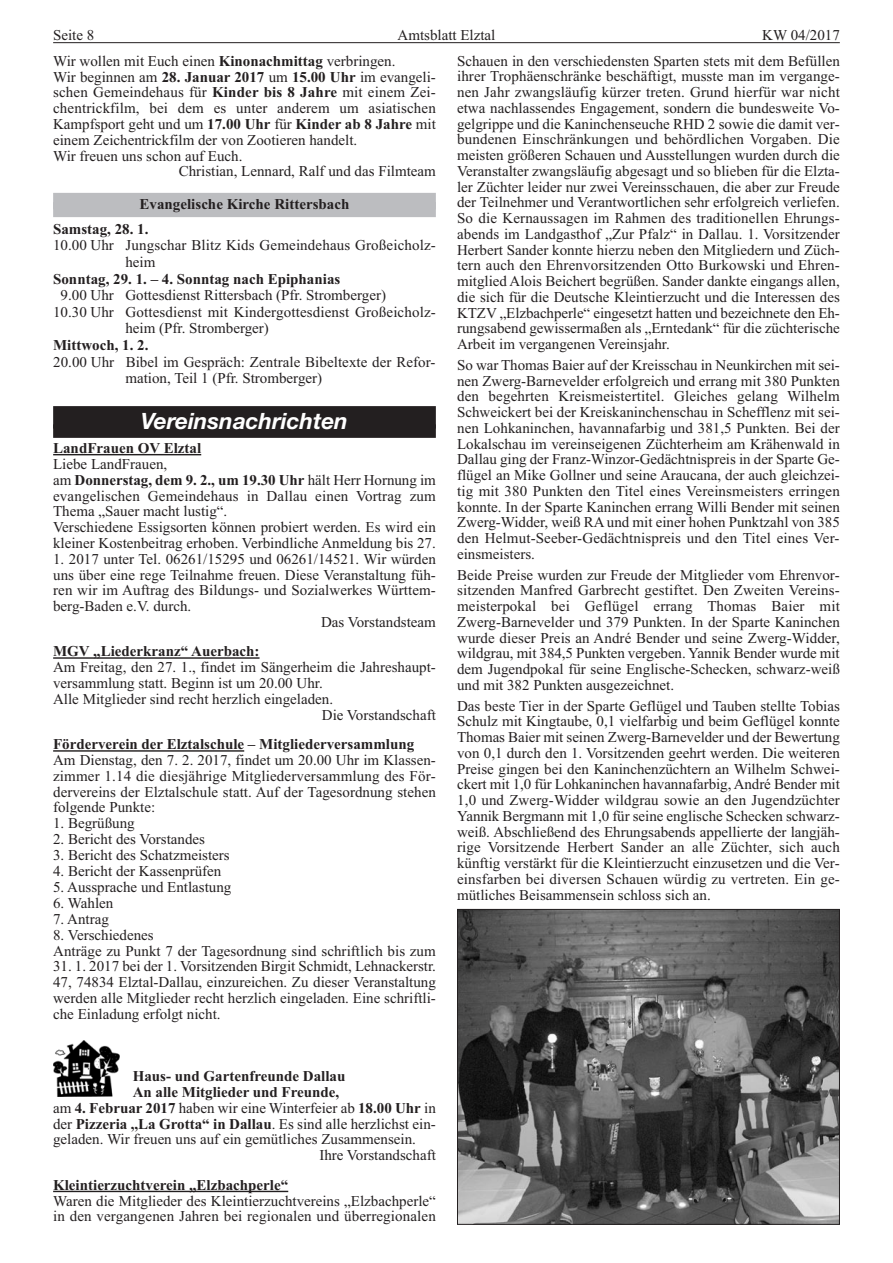
<style>
.page{position:relative;width:893px;height:1263px;background:#fff}
.page>*{position:absolute;margin:0;border:0;box-sizing:border-box;transform-origin:0 0}
.t1{font:italic 700 22.5px "Helvetica Neue";color:#fff}
.t2{font:15px/15.8px "Times";color:#231f20;text-align:justify}
.t3{font:700 15px/24.5px "Times";color:#231f20}
.s1{font-weight:700}
</style>
<div class="page">
<div style="left:53px;top:193px;width:383px;height:16px;background:#bcbdc0"></div>
<div style="left:53px;top:202px;width:383px;height:15px;background:#bcbdc0"></div>
<div style="left:53px;top:406px;width:383px;height:23px;background:#231f20"></div>
<div style="left:53px;top:424px;width:383px;height:14px;background:#231f20"></div>
<hr style="left:53px;top:454px;width:148px;height:1px;background:#231f20">
<hr style="left:53px;top:657px;width:207px;height:2px;background:#231f20">
<hr style="left:53px;top:750px;width:191px;height:2px;background:#231f20">
<hr style="left:53px;top:1191px;width:235px;height:1px;background:#231f20">
<img style="left:459px;top:911px;width:379px;height:312px">
<div style="left:457px;top:909px;width:383px;height:316px;border:1px solid #231f20"></div>
<img style="left:53px;top:1041px;width:66px;height:55px">
<hr style="left:53px;top:42px;width:787px;height:1px;background:#231f20">
<p class="t2" style="left:53px;top:29px;width:43px">Seite 8</p>
<p class="t2" style="left:398px;top:29px;width:99px">Amtsblatt Elztal</p>
<p class="t2" style="left:762px;top:29px;width:79px">KW 04/2017</p>
<p class="t2" style="left:53px;top:54px;width:344px">Wir wollen mit Euch einen <span class="s1">Kinonachmittag</span> verbringen.</p>
<p class="t2" style="left:53px;top:70px;width:384px">Wir beginnen am <span class="s1">28. Januar 2017</span> um <span class="s1">15.00 Uhr</span> im evangeli-</p>
<p class="t2" style="left:53px;top:86px;width:384px">schen Gemeindehaus für <span class="s1">Kinder bis 8 Jahre</span> mit einem Zei-</p>
<p class="t2" style="left:53px;top:102px;width:384px">chentrickfilm, bei dem es unter anderem um asiatischen</p>
<p class="t2" style="left:53px;top:117px;width:384px">Kampfsport geht und um <span class="s1">17.00 Uhr</span> für <span class="s1">Kinder ab 8 Jahre</span> mit</p>
<p class="t2" style="left:53px;top:133px;width:306px">einem Zeichentrickfilm der von Zootieren handelt.</p>
<p class="t2" style="left:53px;top:149px;width:191px">Wir freuen uns schon auf Euch.</p>
<p class="t2" style="left:179px;top:165px;width:259px">Christian, Lennard, Ralf und das Filmteam</p>
<p class="t3" style="left:53px;top:194px;width:298px;text-indent:86px">Evangelische Kirche Rittersbach<br>Samstag, 28. 1.</p>
<p class="t2" style="left:125px;top:239px;width:312px;line-height:16.5px;text-indent:-72px">10.00 Uhr Jungschar Blitz Kids Gemeindehaus Großeicholz&shy;heim</p>
<p class="t3" style="left:53px;top:268px;width:289px">Sonntag, 29. 1. – 4. Sonntag nach Epiphanias</p>
<p class="t2" style="left:61px;top:289px;width:327px">9.00 Uhr Gottesdienst Rittersbach (Pfr. Stromberger)</p>
<p class="t2" style="left:53px;top:305px;width:384px">10.30 Uhr Gottesdienst mit Kindergottesdienst Großeicholz-</p>
<p class="t2" style="left:125px;top:322px;width:145px">heim (Pfr. Stromberger)</p>
<p class="t3" style="left:53px;top:334px;width:97px">Mittwoch, 1. 2.</p>
<p class="t2" style="left:125px;top:355px;width:312px;line-height:16.5px;text-indent:-72px">20.00 Uhr Bibel im Gespräch: Zentrale Bibeltexte der Refor&shy;mation, Teil 1 (Pfr. Stromberger)</p>
<h1 class="t1" style="left:141px;top:412px;width:209px">Vereinsnachrichten</h1>
<p class="t3" style="left:53px;top:437px;width:150px">LandFrauen OV Elztal</p>
<p class="t2" style="left:53px;top:457px;width:384px;text-align:left">Liebe LandFrauen,<br>am <span class="s1">Donnerstag, dem 9. 2., um 19.30 Uhr</span> hält Herr Hornung im evangelischen Gemeindehaus in Dallau einen Vortrag zum Thema „Sauer macht lustig“.<br>Verschiedene Essigsorten können probiert werden. Es wird ein kleiner Kostenbeitrag erhoben. Verbindliche Anmeldung bis 27.</p>
<p class="t2" style="left:53px;top:552px;width:384px">1. 2017 unter Tel. 06261/15295 und 06261/14521. Wir würden</p>
<p class="t2" style="left:53px;top:568px;width:384px">uns über eine rege Teilnahme freuen. Diese Veranstaltung füh-</p>
<p class="t2" style="left:53px;top:584px;width:384px">ren wir im Auftrag des Bildungs- und Sozialwerkes Württem-</p>
<p class="t2" style="left:53px;top:600px;width:140px">berg-Baden e.V. durch.</p>
<p class="t2" style="left:321px;top:615px;width:116px">Das Vorstandsteam</p>
<p class="t3" style="left:53px;top:641px;width:208px">MGV „Liederkranz“ Auerbach:</p>
<p class="t2" style="left:53px;top:661px;width:384px">Am Freitag, den 27. 1., findet im Sängerheim die Jahreshaupt-</p>
<p class="t2" style="left:53px;top:676px;width:271px">versammlung statt. Beginn ist um 20.00 Uhr.</p>
<p class="t2" style="left:53px;top:692px;width:281px">Alle Mitglieder sind recht herzlich eingeladen.</p>
<p class="t2" style="left:322px;top:708px;width:116px">Die Vorstandschaft</p>
<p class="t3" style="left:53px;top:734px;width:363px">Förderverein der Elztalschule – Mitgliederversammlung</p>
<p class="t2" style="left:53px;top:754px;width:384px">Am Dienstag, den 7. 2. 2017, findet um 20.00 Uhr im Klassen&shy;zimmer 1.14 die diesjährige Mitgliederversammlung des För&shy;dervereins der Elztalschule statt. Auf der Tagesordnung stehen folgende Punkte:</p>
<p class="t2" style="left:53px;top:817px;width:83px">1. Begrüßung</p>
<p class="t2" style="left:53px;top:833px;width:153px">2. Bericht des Vorstandes</p>
<p class="t2" style="left:53px;top:849px;width:178px">3. Bericht des Schatzmeisters</p>
<p class="t2" style="left:53px;top:865px;width:170px">4. Bericht der Kassenprüfen</p>
<p class="t2" style="left:53px;top:880px;width:180px">5. Aussprache und Entlastung</p>
<p class="t2" style="left:53px;top:896px;width:62px">6. Wahlen</p>
<p class="t2" style="left:53px;top:912px;width:57px">7. Antrag</p>
<p class="t2" style="left:53px;top:928px;width:384px">8. Verschiedenes<br>Anträge zu Punkt 7 der Tagesordnung sind schriftlich bis zum</p>
<p class="t2" style="left:53px;top:960px;width:384px">31. 1. 2017 bei der 1. Vorsitzenden Birgit Schmidt, Lehnackerstr.<br>47, 74834 Elztal-Dallau, einzureichen. Zu dieser Veranstaltung werden alle Mitglieder recht herzlich eingeladen. Eine schriftli&shy;che Einladung erfolgt nicht.</p>
<p class="t3" style="left:133px;top:1065px;width:214px">Haus- und Gartenfreunde Dallau</p>
<p class="t3" style="left:133px;top:1081px;width:208px">An alle Mitglieder und Freunde,</p>
<p class="t2" style="left:53px;top:1101px;width:384px">am <span class="s1">4. Februar 2017</span> haben wir eine Winterfeier ab <span class="s1">18.00 Uhr</span> in</p>
<p class="t2" style="left:53px;top:1117px;width:384px">der <span class="s1">Pizzeria ,,La Grotta“ in Dallau</span>. Es sind alle herzlichst ein-</p>
<p class="t2" style="left:53px;top:1133px;width:364px">geladen. Wir freuen uns auf ein gemütliches Zusammensein.</p>
<p class="t2" style="left:319px;top:1149px;width:118px">Ihre Vorstandschaft</p>
<p class="t3" style="left:53px;top:1174px;width:237px">Kleintierzuchtverein „Elzbachperle“</p>
<p class="t2" style="left:53px;top:1194px;width:384px">Waren die Mitglieder des Kleintierzuchtvereins „Elzbachperle“ in den vergangenen Jahren bei regionalen und überregionalen</p>
<p class="t2" style="left:457px;top:54px;width:384px">Schauen in den verschiedensten Sparten stets mit dem Befüllen ihrer Trophäenschränke beschäftigt, musste man im vergange&shy;nen Jahr zwangsläufig kürzer treten. Grund hierfür war nicht etwa nachlassendes Engagement, sondern die bundesweite Vo&shy;gelgrippe und die Kaninchenseuche RHD 2 sowie die damit ver&shy;bundenen Einschränkungen und behördlichen Vorgaben. Die meisten größeren Schauen und Ausstellungen wurden durch die Veranstalter zwangsläufig abgesagt und so blieben für die Elzta&shy;ler Züchter leider nur zwei Vereinsschauen, die aber zur Freude der Teilnehmer und Verantwortlichen sehr erfolgreich verliefen.<br>So die Kernaussagen im Rahmen des traditionellen Ehrungs&shy;abends im Landgasthof „Zur Pfalz“ in Dallau. 1. Vorsitzender Herbert Sander konnte hierzu neben den Mitgliedern und Züch&shy;tern auch den Ehrenvorsitzenden Otto Burkowski und Ehren&shy;mitglied Alois Beichert begrüßen. Sander dankte eingangs allen, die sich für die Deutsche Kleintierzucht und die Interessen des KTZV „Elzbachperle“ eingesetzt hatten und bezeichnete den Eh&shy;rungsabend gewissermaßen als „Erntedank“ für die züchterische Arbeit im vergangenen Vereinsjahr.</p>
<p class="t2" style="left:457px;top:358px;width:384px">So war Thomas Baier auf der Kreisschau in Neunkirchen mit sei&shy;nen Zwerg-Barnevelder erfolgreich und errang mit 380 Punkten den begehrten Kreismeistertitel. Gleiches gelang Wilhelm Schweickert bei der Kreiskaninchenschau in Schefflenz mit sei&shy;nen Lohkaninchen, havannafarbig und 381,5 Punkten. Bei der Lokalschau im vereinseigenen Züchterheim am Krähenwald in Dallau ging der Franz-Winzor-Gedächtnispreis in der Sparte Ge&shy;flügel an Mike Gollner und seine Araucana, der auch gleichzei&shy;tig mit 380 Punkten den Titel eines Vereinsmeisters erringen konnte. In der Sparte Kaninchen errang Willi Bender mit seinen Zwerg-Widder, weiß RA und mit einer hohen Punktzahl von 385 den Helmut-Seeber-Gedächtnispreis und den Titel eines Ver&shy;einsmeisters.</p>
<p class="t2" style="left:457px;top:568px;width:384px">Beide Preise wurden zur Freude der Mitglieder vom Ehrenvor&shy;sitzenden Manfred Garbrecht gestiftet. Den Zweiten Vereins&shy;meisterpokal bei Geflügel errang Thomas Baier mit Zwerg-Barnevelder und 379 Punkten. In der Sparte Kaninchen wurde dieser Preis an André Bender und seine Zwerg-Widder, wildgrau, mit 384,5 Punkten vergeben. Yannik Bender wurde mit dem Jugendpokal für seine Englische-Schecken, schwarz-weiß und mit 382 Punkten ausgezeichnet.</p>
<p class="t2" style="left:457px;top:699px;width:384px">Das beste Tier in der Sparte Geflügel und Tauben stellte Tobias Schulz mit Kingtaube, 0,1 vielfarbig und beim Geflügel konnte Thomas Baier mit seinen Zwerg-Barnevelder und der Bewertung von 0,1 durch den 1. Vorsitzenden geehrt werden. Die weiteren Preise gingen bei den Kaninchenzüchtern an Wilhelm Schwei&shy;ckert mit 1,0 für Lohkaninchen havannafarbig, André Bender mit 1,0 und Zwerg-Widder wildgrau sowie an den Jugendzüchter Yannik Bergmann mit 1,0 für seine englische Schecken schwarz&shy;weiß. Abschließend des Ehrungsabends appellierte der langjäh&shy;rige Vorsitzende Herbert Sander an alle Züchter, sich auch künftig verstärkt für die Kleintierzucht einzusetzen und die Ver&shy;einsfarben bei diversen Schauen würdig zu vertreten. Ein ge&shy;mütliches Beisammensein schloss sich an.</p>
</div>
